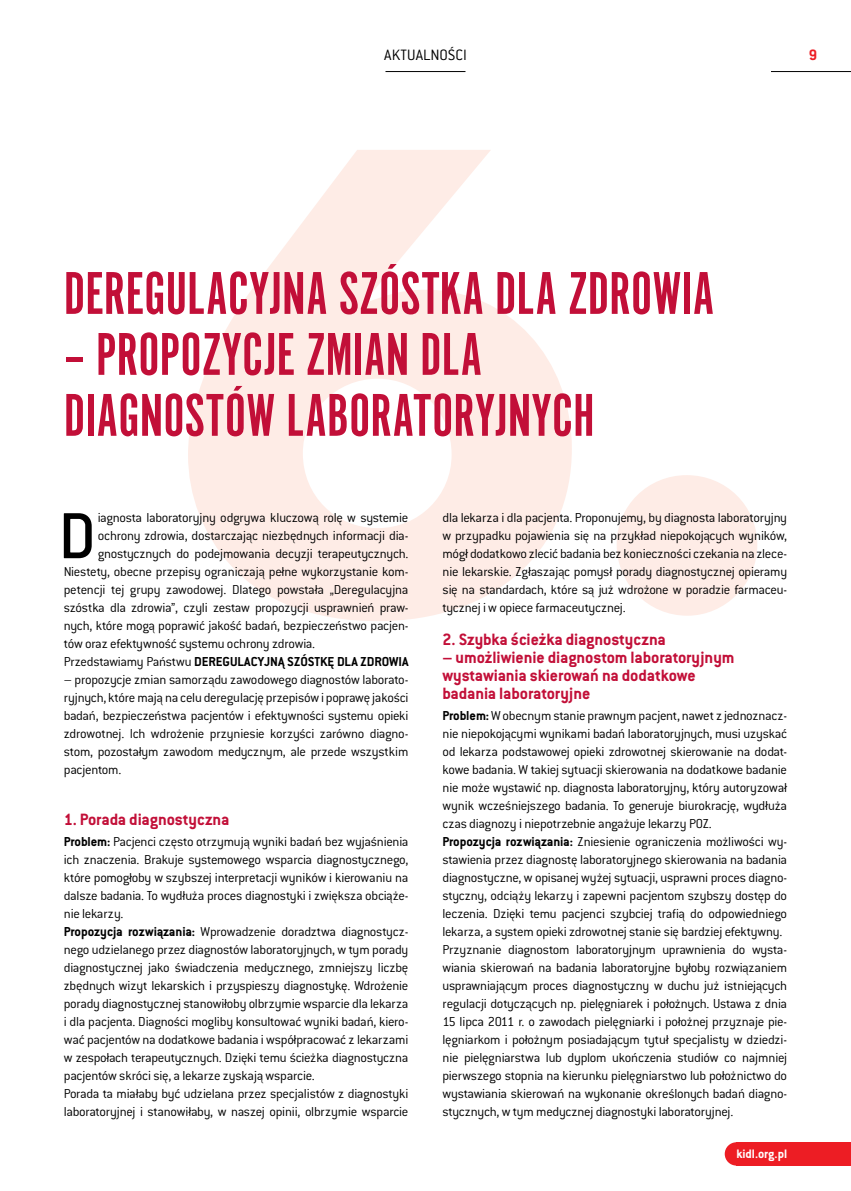
<style>
.page{position:relative;width:851px;height:1191px;background:#fff}
.page>*{position:absolute;margin:0;border:0;box-sizing:border-box;transform-origin:0 0}
.t1{font:500 71.4px "Conduit ITC Pro";color:#000}
.t2{font:62.7px/60.9px "Alternate Got No 1 DOT";color:#c20f38}
.t3{font:700 18px/18px "Conduit ITC Pro";letter-spacing:-.005em;color:#c20f38}
.t4{font:300 16.5px "Conduit ITC Pro";letter-spacing:.005em;color:#000}
.t5{font:700 16.5px "Conduit ITC Pro";color:#ed1d24}
.t6{font:300 14.25px/18px "Conduit ITC Pro";letter-spacing:-.02em;color:#000;text-align:justify}
.t7{font:700 14.25px "Conduit ITC Pro";letter-spacing:-.005em;color:#000}
.t8{font:700 13.5px "Conduit ITC Pro";color:#fff}
.s1{font-weight:300}
.s2{font-weight:700}
</style>
<div class="page">
<div style="left:736px;top:1142px;width:114px;height:23px;background:#ed1d24"></div>
<div style="left:724px;top:1142px;width:24px;height:23px;background:#ed1d24;border-radius:50%"></div>
<hr style="left:770px;top:71px;width:80px;height:1px;background:#000">
<hr style="left:385px;top:71px;width:80px;height:1px;background:#000">
<svg style="left:188px;top:150px;width:569px;height:471px"></svg>
<p class="t4" style="left:384px;top:45px;width:84px">AKTUALNOŚCI</p>
<p class="t5" style="left:808px;top:45px;width:10px">9</p>
<h2 class="t2" style="left:64px;top:265px;width:652px">DEREGULACYJNA SZÓSTKA DLA ZDROWIA</h2>
<h2 class="t2" style="left:64px;top:326px;width:532px">– PROPOZYCJE ZMIAN DLA<br>DIAGNOSTÓW LABORATORYJNYCH</h2>
<h1 class="t1" style="left:58px;top:496px;width:39px">D</h1>
<p class="t6" style="left:98px;top:509px;width:312px">iagnosta laboratoryjny odgrywa kluczową rolę w systemie</p>
<p class="t6" style="left:98px;top:527px;width:312px">ochrony zdrowia, dostarczając niezbędnych informacji dia-</p>
<p class="t6" style="left:98px;top:545px;width:312px">gnostycznych do podejmowania decyzji terapeutycznych.</p>
<p class="t6" style="left:64px;top:563px;width:346px">Niestety, obecne przepisy ograniczają pełne wykorzystanie kom-</p>
<p class="t6" style="left:64px;top:581px;width:346px">petencji tej grupy zawodowej. Dlatego powstała „Deregulacyjna</p>
<p class="t6" style="left:64px;top:599px;width:346px">szóstka dla zdrowia”, czyli zestaw propozycji usprawnień praw-</p>
<p class="t6" style="left:64px;top:617px;width:346px">nych, które mogą poprawić jakość badań, bezpieczeństwo pacjen-</p>
<p class="t6" style="left:64px;top:635px;width:253px">tów oraz efektywność systemu ochrony zdrowia.</p>
<p class="t7" style="left:64px;top:653px;width:346px"><span class="s1">Przedstawiamy Państwu</span> DEREGULACYJNĄ SZÓSTKĘ DLA ZDROWIA</p>
<p class="t6" style="left:64px;top:671px;width:346px">– propozycje zmian samorządu zawodowego diagnostów laborato&shy;ryjnych, które mają na celu deregulację przepisów i poprawę jakości badań, bezpieczeństwa pacjentów i efektywności systemu opieki zdrowotnej. Ich wdrożenie przyniesie korzyści zarówno diagno&shy;stom, pozostałym zawodom medycznym, ale przede wszystkim pacjentom.</p>
<p class="t3" style="left:64px;top:810px;width:167px">1. Porada diagnostyczna</p>
<p class="t6" style="left:64px;top:833px;width:346px;text-align:left"><span class="s2">Problem:</span> Pacjenci często otrzymują wyniki badań bez wyjaśnienia ich znaczenia. Brakuje systemowego wsparcia diagnostycznego, które pomogłoby w szybszej interpretacji wyników i kierowaniu na dalsze badania. To wydłuża proces diagnostyki i zwiększa obciąże&shy;nie lekarzy.<br><span class="s2">Propozycja rozwiązania:</span> Wprowadzenie doradztwa diagnostycz&shy;nego udzielanego przez diagnostów laboratoryjnych, w tym porady diagnostycznej jako świadczenia medycznego, zmniejszy liczbę zbędnych wizyt lekarskich i przyspieszy diagnostykę. Wdrożenie porady diagnostycznej stanowiłoby olbrzymie wsparcie dla lekarza i dla pacjenta. Diagności mogliby konsultować wyniki badań, kiero&shy;wać pacjentów na dodatkowe badania i współpracować z lekarzami w zespołach terapeutycznych. Dzięki temu ścieżka diagnostyczna pacjentów skróci się, a lekarze zyskają wsparcie.<br>Porada ta miałaby być udzielana przez specjalistów z diagnostyki laboratoryjnej i stanowiłaby, w naszej opinii, olbrzymie wsparcie</p>
<p class="t6" style="left:442px;top:509px;width:346px">dla lekarza i dla pacjenta. Proponujemy, by diagnosta laboratoryjny w przypadku pojawienia się na przykład niepokojących wyników, mógł dodatkowo zlecić badania bez konieczności czekania na zlece&shy;nie lekarskie. Zgłaszając pomysł porady diagnostycznej opieramy się na standardach, które są już wdrożone w poradzie farmaceu&shy;tycznej i w opiece farmaceutycznej.</p>
<p class="t3" style="left:442px;top:630px;width:225px">2. Szybka ścieżka diagnostyczna</p>
<p class="t3" style="left:442px;top:648px;width:293px">– umożliwienie diagnostom laboratoryjnym wystawiania skierowań na dodatkowe badania laboratoryjne</p>
<p class="t6" style="left:442px;top:707px;width:346px;text-align:left"><span class="s2">Problem:</span> W obecnym stanie prawnym pacjent, nawet z jednoznacz&shy;nie niepokojącymi wynikami badań laboratoryjnych, musi uzyskać od lekarza podstawowej opieki zdrowotnej skierowanie na dodat&shy;kowe badania. W takiej sytuacji skierowania na dodatkowe badanie nie może wystawić np. diagnosta laboratoryjny, który autoryzował wynik wcześniejszego badania. To generuje biurokrację, wydłuża czas diagnozy i niepotrzebnie angażuje lekarzy POZ.<br><span class="s2">Propozycja rozwiązania:</span> Zniesienie ograniczenia możliwości wy&shy;stawienia przez diagnostę laboratoryjnego skierowania na badania diagnostyczne, w opisanej wyżej sytuacji, usprawni proces diagno&shy;styczny, odciąży lekarzy i zapewni pacjentom szybszy dostęp do leczenia. Dzięki temu pacjenci szybciej trafią do odpowiedniego lekarza, a system opieki zdrowotnej stanie się bardziej efektywny.<br>Przyznanie diagnostom laboratoryjnym uprawnienia do wysta&shy;wiania skierowań na badania laboratoryjne byłoby rozwiązaniem usprawniającym proces diagnostyczny w duchu już istniejących regulacji dotyczących np. pielęgniarek i położnych. Ustawa z dnia 15 lipca 2011 r. o zawodach pielęgniarki i położnej przyznaje pie&shy;lęgniarkom i położnym posiadającym tytuł specjalisty w dziedzi&shy;nie pielęgniarstwa lub dyplom ukończenia studiów co najmniej pierwszego stopnia na kierunku pielęgniarstwo lub położnictwo do wystawiania skierowań na wykonanie określonych badań diagno&shy;stycznych, w tym medycznej diagnostyki laboratoryjnej.</p>
<p class="t8" style="left:736px;top:1145px;width:52px">kidl.org.pl</p>
</div>
